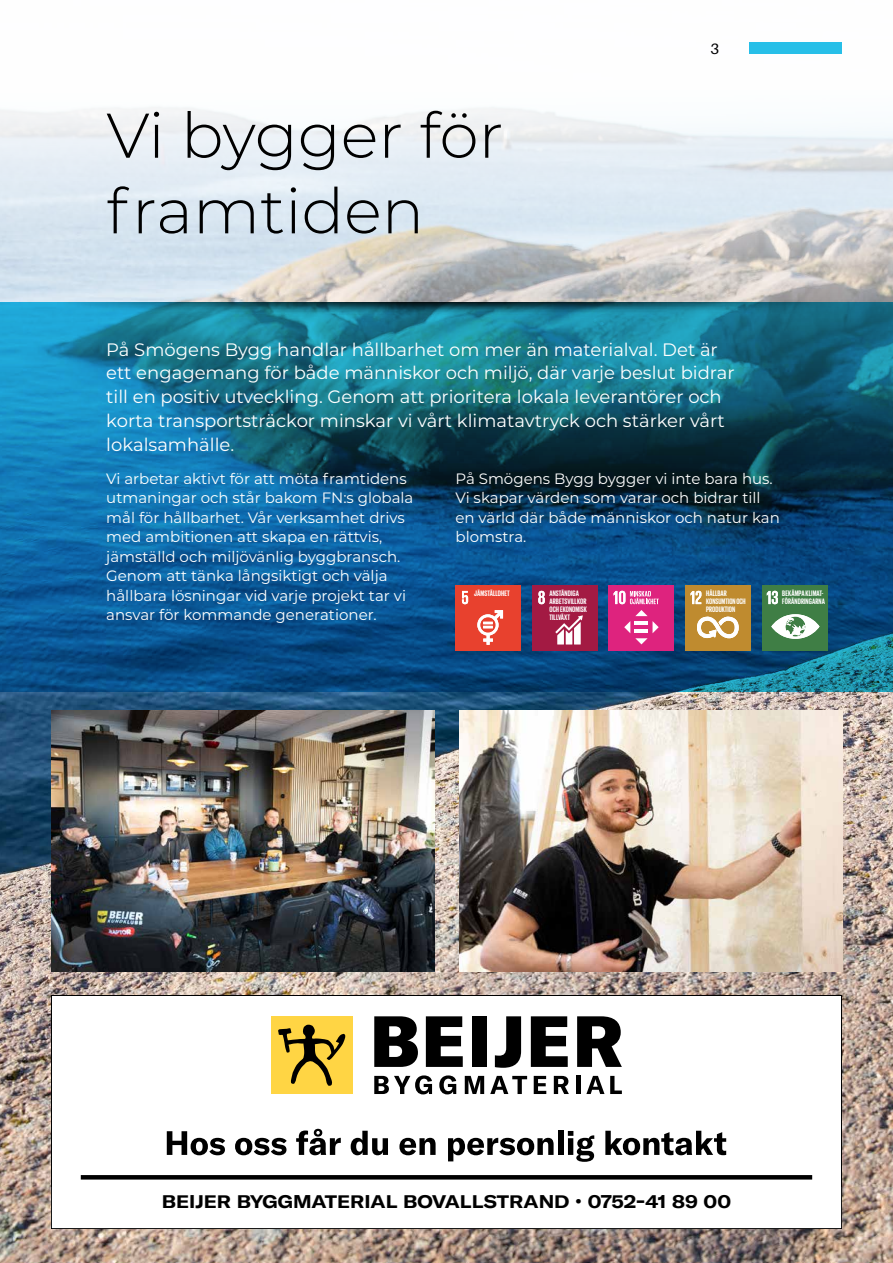
<style>
.page{position:relative;width:893px;height:1263px;background:#fff}
.page>*{position:absolute;margin:0;border:0;box-sizing:border-box;transform-origin:0 0}
.t1{font:300 63px/75.6px "Montserrat";color:#000}
.t2{font:18px/24px "Montserrat";color:#fff}
.t3{font:700 expanded 18px "GT America";color:#000}
.t4{font:15px/19.5px "Montserrat";color:#fff}
.t5{font:15px "Aileron";color:#000}
.t6{font:700 8.1px/7.6px "Giorgio Sans";letter-spacing:.015em;color:#fff}
</style>
<div class="page">
<img style="left:0;top:42px;width:893px;height:1221px">
<img style="left:51px;top:710px;width:383px;height:262px">
<img style="left:459px;top:710px;width:384px;height:262px">
<div style="left:749px;top:43px;width:93px;height:11px;background:#27bfe8"></div>
<div style="left:51px;top:995px;width:791px;height:234px;background:#fff"></div>
<svg style="left:80px;top:1016px;width:733px;height:164px"></svg>
<div style="left:51px;top:995px;width:791px;height:234px;border:1px solid #000"></div>
<svg style="left:0;top:302px;width:893px;height:389px;background:#0e5d86"></svg>
<div style="left:455px;top:585px;width:66px;height:66px;background:#e8412e"></div>
<svg style="left:462px;top:591px;width:6px;height:13px"></svg>
<svg style="left:477px;top:610px;width:26px;height:35px"></svg>
<div style="left:532px;top:585px;width:65px;height:66px;background:#a31a43"></div>
<svg style="left:538px;top:591px;width:7px;height:13px"></svg>
<svg style="left:555px;top:615px;width:28px;height:29px"></svg>
<div style="left:609px;top:585px;width:65px;height:66px;background:#de237e"></div>
<svg style="left:624px;top:610px;width:35px;height:34px"></svg>
<hr style="left:635px;top:621px;width:13px;height:4px;background:#fff">
<hr style="left:635px;top:629px;width:13px;height:4px;background:#fff">
<svg style="left:614px;top:591px;width:45px;height:13px"></svg>
<div style="left:686px;top:585px;width:65px;height:66px;background:#bf8b2f"></div>
<svg style="left:690px;top:591px;width:11px;height:13px"></svg>
<svg style="left:697px;top:617px;width:41px;height:21px"></svg>
<div style="left:762px;top:585px;width:65px;height:66px;background:#3f7e45"></div>
<svg style="left:767px;top:591px;width:11px;height:13px"></svg>
<svg style="left:771px;top:614px;width:48px;height:25px"></svg>
<h1 class="t1" style="left:106px;top:96px;width:399px">Vi bygger för framtiden</h1>
<p class="t5" style="left:710px;top:41px;width:10px">3</p>
<p class="t2" style="left:106px;top:336px;width:630px">På Smögens Bygg handlar hållbarhet om mer än materialval. Det är ett engagemang för både människor och miljö, där varje beslut bidrar till en positiv utveckling. Genom att prioritera lokala leverantörer och korta transportsträckor minskar vi vårt klimatavtryck och stärker vårt lokalsamhälle.</p>
<p class="t4" style="left:106px;top:468px;width:309px">Vi arbetar aktivt för att möta framtidens utmaningar och står bakom FN:s globala mål för hållbarhet. Vår verksamhet drivs med ambitionen att skapa en rättvis, jämställd och miljövänlig byggbransch.<br>Genom att tänka långsiktigt och välja hållbara lösningar vid varje projekt tar vi ansvar för kommande generationer.</p>
<p class="t4" style="left:455px;top:468px;width:326px">På Smögens Bygg bygger vi inte bara hus.<br>Vi skapar värden som varar och bidrar till en värld där både människor och natur kan blomstra.</p>
<p class="t6" style="left:474px;top:589px;width:37px">JÄMSTÄLLDHET</p>
<p class="t6" style="left:549px;top:590px;width:39px">ANSTÄNDIGA<br>ARBETSVILLKOR<br>OCH EKONOMISK<br>TILLVÄXT</p>
<p class="t6" style="left:706px;top:590px;width:41px">HÅLLBAR<br>KONSUMTION OCH<br>PRODUKTION</p>
<p class="t6" style="left:782px;top:590px;width:44px">BEKÄMPA KLIMAT-<br>FÖRÄNDRINGARNA</p>
<p class="t3" style="left:162px;top:1190px;width:571px">BEIJER BYGGMATERIAL BOVALLSTRAND • 0752-41 89 00</p>
</div>
